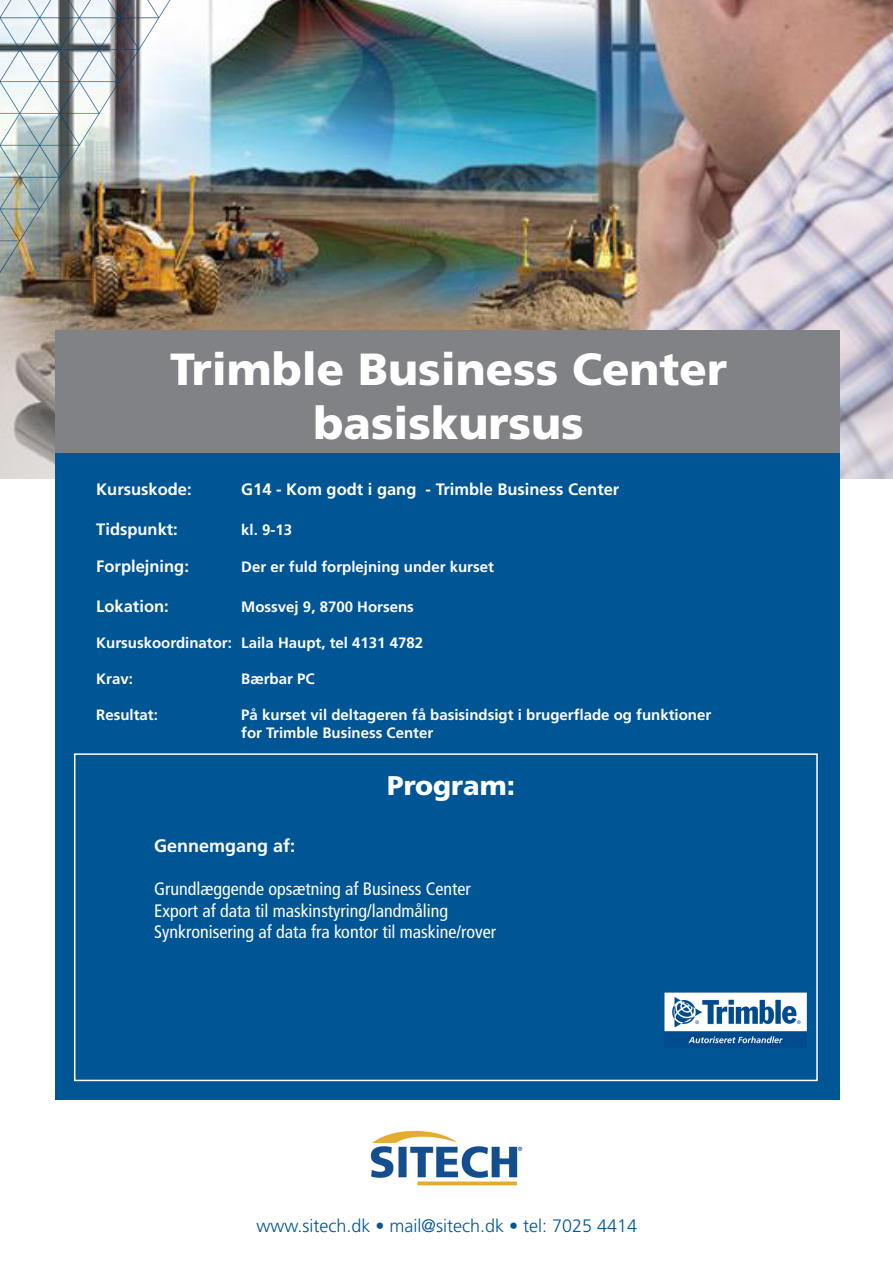
<style>
.page{position:relative;width:893px;height:1263px;background:#fff}
.page>*{position:absolute;margin:0;border:0;box-sizing:border-box;transform-origin:0 0}
.t1{font:900 45px/54px "Frutiger LT Std";color:#fff;text-align:center}
.t2{font:900 27px "Frutiger LT Std";color:#fff}
.t3{font:condensed 18px "Frutiger LT Std";color:#fff}
.t4{font:300 18px "Frutiger LT Std";color:#005595}
.t5{font:700 18px "Frutiger LT Std";color:#fff}
.t6{font:700 16.5px "Frutiger LT Std";color:#fff}
.t7{font:700 15px "Frutiger LT Std";color:#fff}
</style>
<div class="page">
<img style="left:0;top:0;width:893px;height:478px">
<div style="left:55px;top:331px;width:785px;height:123px;background:#808285"></div>
<div style="left:55px;top:454px;width:784px;height:646px;background:#005595"></div>
<div style="left:74px;top:753px;width:744px;height:328px;border:2px solid #fff"></div>
<img style="left:370px;top:1130px;width:153px;height:56px">
<img style="left:664px;top:993px;width:143px;height:54px">
<img style="left:0;top:0;width:199px;height:272px">
<p class="t1" style="left:170px;top:342px;width:558px">Trimble Business Center basiskursus</p>
<p class="t6" style="left:96px;top:480px;width:97px">Kursuskode:</p>
<p class="t6" style="left:241px;top:480px;width:380px">G14 - Kom godt i gang - Trimble Business Center</p>
<p class="t6" style="left:96px;top:519px;width:83px">Tidspunkt:</p>
<p class="t7" style="left:241px;top:521px;width:52px">kl. 9-13</p>
<p class="t6" style="left:96px;top:557px;width:94px">Forplejning:</p>
<p class="t7" style="left:241px;top:558px;width:254px">Der er fuld forplejning under kurset</p>
<p class="t6" style="left:96px;top:597px;width:74px">Lokation:</p>
<p class="t7" style="left:241px;top:598px;width:174px">Mossvej 9, 8700 Horsens</p>
<p class="t7" style="left:96px;top:634px;width:328px">Kursuskoordinator: Laila Haupt, tel 4131 4782</p>
<p class="t7" style="left:96px;top:670px;width:38px">Krav:</p>
<p class="t7" style="left:241px;top:670px;width:75px">Bærbar PC</p>
<p class="t7" style="left:96px;top:706px;width:63px">Resultat:</p>
<p class="t7" style="left:241px;top:706px;width:471px">På kurset vil deltageren få basisindsigt i brugerflade og funktioner</p>
<p class="t7" style="left:241px;top:724px;width:193px">for Trimble Business Center</p>
<p class="t2" style="left:387px;top:769px;width:129px">Program:</p>
<p class="t5" style="left:154px;top:835px;width:143px">Gennemgang af:</p>
<p class="t3" style="left:154px;top:878px;width:318px">Grundlæggende opsætning af Business Center</p>
<p class="t3" style="left:154px;top:900px;width:296px">Export af data til maskinstyring/landmåling</p>
<p class="t3" style="left:154px;top:921px;width:344px">Synkronisering af data fra kontor til maskine/rover</p>
<p class="t4" style="left:257px;top:1215px;width:382px">www.sitech.dk • mail@sitech.dk • tel: 7025 4414</p>
</div>
